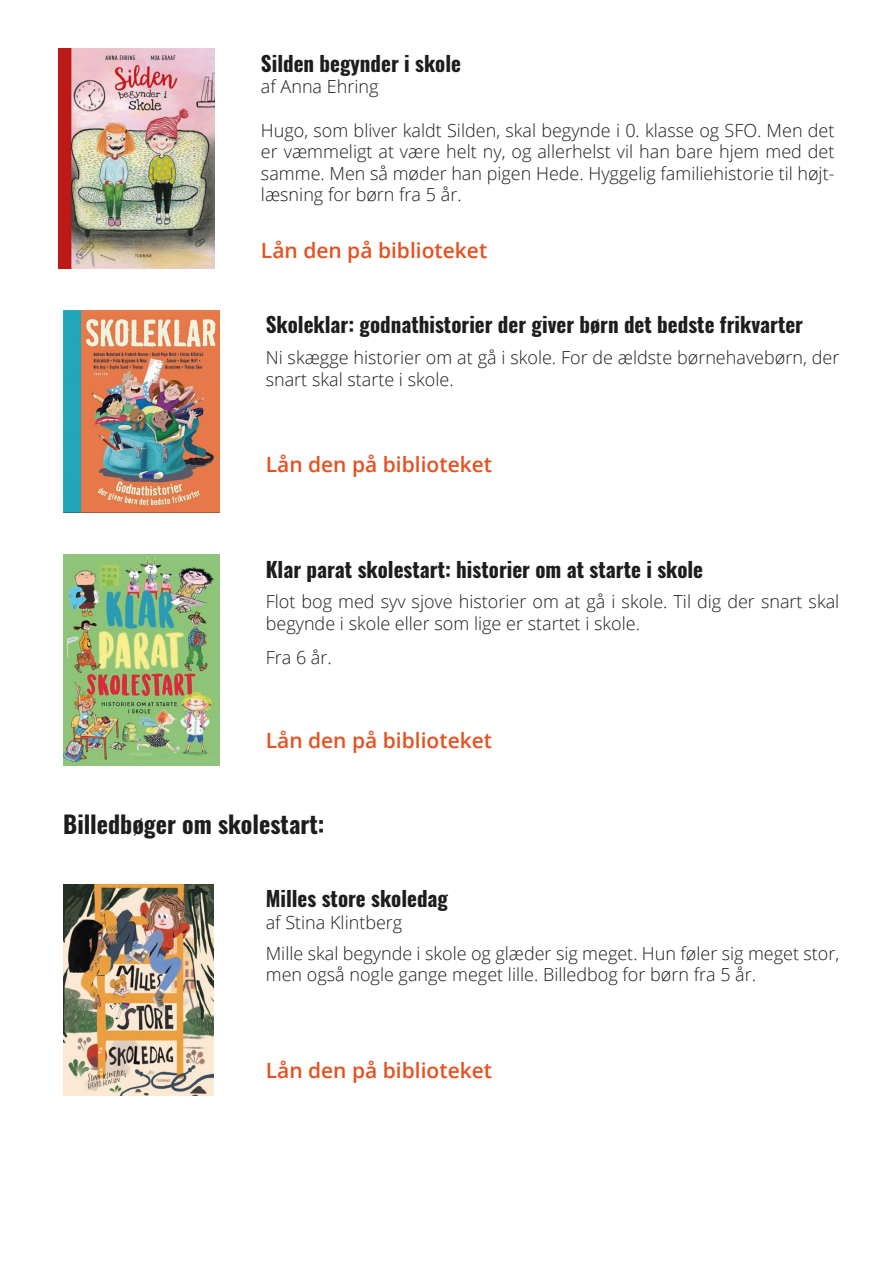
<style>
.page{position:relative;width:893px;height:1263px;background:#fff}
.page>*{position:absolute;margin:0;border:0;box-sizing:border-box;transform-origin:0 0}
.t1{font:700 24px "Oswald";color:#1d1d1b}
.t2{font:700 21px "Oswald";color:#1d1d1b}
.t3{font:600 21px "Open Sans";color:#e5511f}
.t4{font:300 18px/21.6px "Open Sans";color:#1d1d1b}
</style>
<div class="page">
<img style="left:58px;top:49px;width:157px;height:219px">
<img style="left:63px;top:310px;width:156px;height:203px">
<img style="left:63px;top:555px;width:156px;height:211px">
<img style="left:63px;top:884px;width:150px;height:211px">
<p class="t2" style="left:261px;top:49px;width:202px">Silden begynder i skole</p>
<p class="t4" style="left:261px;top:76px;width:119px">af Anna Ehring</p>
<p class="t4" style="left:261px;top:119px;width:575px;text-align:justify">Hugo, som bliver kaldt Silden, skal begynde i 0. klasse og SFO. Men det er væmmeligt at være helt ny, og allerhelst vil han bare hjem med det samme. Men så møder han pigen Hede. Hyggelig familiehistorie til højt&shy;læsning for børn fra 5 år.</p>
<p class="t3" style="left:261px;top:236px;width:228px">Lån den på biblioteket</p>
<p class="t2" style="left:266px;top:310px;width:539px">Skoleklar: godnathistorier der giver børn det bedste frikvarter</p>
<p class="t4" style="left:266px;top:346px;width:575px">Ni skægge historier om at gå i skole. For de ældste børnehavebørn, der snart skal starte i skole.</p>
<p class="t3" style="left:266px;top:450px;width:228px">Lån den på biblioteket</p>
<p class="t2" style="left:266px;top:554px;width:439px">Klar parat skolestart: historier om at starte i skole</p>
<p class="t4" style="left:266px;top:590px;width:575px">Flot bog med syv sjove historier om at gå i skole. Til dig der snart skal begynde i skole eller som lige er startet i skole.</p>
<p class="t4" style="left:266px;top:646px;width:68px">Fra 6 år.</p>
<p class="t3" style="left:266px;top:726px;width:228px">Lån den på biblioteket</p>
<p class="t1" style="left:63px;top:807px;width:263px">Billedbøger om skolestart:</p>
<p class="t2" style="left:266px;top:884px;width:184px">Milles store skoledag</p>
<p class="t4" style="left:266px;top:911px;width:138px">af Stina Klintberg</p>
<p class="t4" style="left:266px;top:942px;width:575px">Mille skal begynde i skole og glæder sig meget. Hun føler sig meget stor, men også nogle gange meget lille. Billedbog for børn fra 5 år.</p>
<p class="t3" style="left:266px;top:1056px;width:228px">Lån den på biblioteket</p>
</div>
